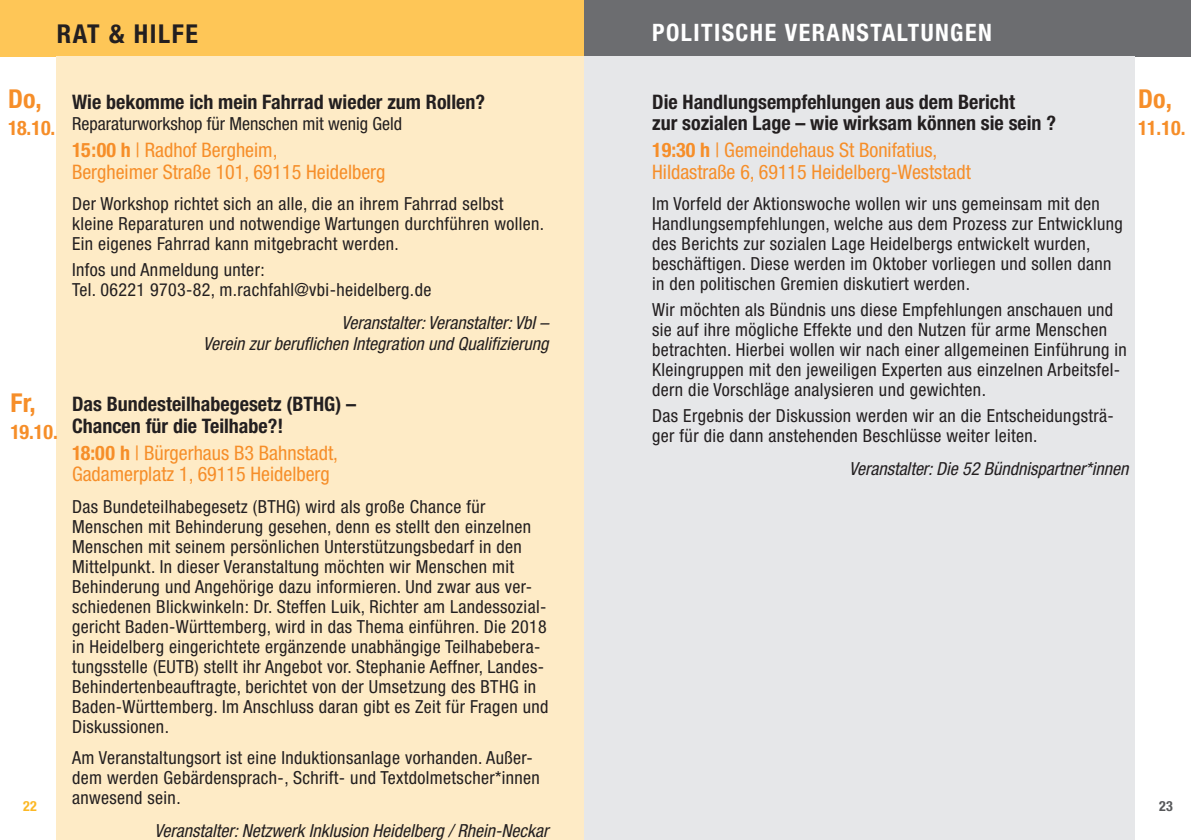
<style>
.page{position:relative;width:1191px;height:840px;background:#fff}
.page>*{position:absolute;margin:0;border:0;box-sizing:border-box;transform-origin:0 0}
.t1{font:700 condensed 26px "Helvetica Neue";letter-spacing:.06em;color:#231f20}
.t2{font:700 condensed 26px "Helvetica Neue";color:#f68e29}
.t3{font:700 condensed 24px "Helvetica Neue";letter-spacing:.06em;color:#fff}
.t4{font:condensed 20px/21.4px "Helvetica Neue";color:#f68e29}
.t5{font:700 condensed 20px/21.4px "Helvetica Neue";color:#231f20}
.t6{font:700 condensed 20px "Helvetica Neue";letter-spacing:-.02em;color:#f68e29}
.t7{font:condensed 18px/20px "Helvetica Neue";letter-spacing:.02em;color:#231f20}
.t8{font:italic condensed 18px/21.4px "Helvetica Neue";color:#231f20;text-align:right}
.t9{font:condensed 18px "Helvetica Neue";color:#231f20}
.t10{font:700 condensed 14px "Helvetica Neue";color:#fcb825}
.t11{font:700 condensed 14px "Helvetica Neue";color:#57585a}
.s1{font-weight:700}
</style>
<div class="page">
<div style="left:0;top:0;width:607px;height:57px;background:#fec657"></div>
<div style="left:57px;top:57px;width:550px;height:782px;background:#feebc6"></div>
<div style="left:584px;top:0;width:607px;height:57px;background:#6c6d70"></div>
<div style="left:584px;top:57px;width:550px;height:782px;background:#e6e7e9"></div>
<h1 class="t1" style="left:57px;top:18px;width:143px">RAT &amp; HILFE</h1>
<h1 class="t2" style="left:8px;top:83px;width:35px">Do,</h1>
<p class="t6" style="left:8px;top:116px;width:49px">18.10.</p>
<p class="t5" style="left:72px;top:90px;width:414px">Wie bekomme ich mein Fahrrad wieder zum Rollen?</p>
<p class="t9" style="left:72px;top:113px;width:332px">Reparaturworkshop für Menschen mit wenig Geld</p>
<p class="t4" style="left:72px;top:139px;width:315px"><span class="s1">15:00 h</span> | Radhof Bergheim,<br>Bergheimer Straße 101, 69115 Heidelberg</p>
<p class="t7" style="left:72px;top:193px;width:473px">Der Workshop richtet sich an alle, die an ihrem Fahrrad selbst kleine Reparaturen und notwendige Wartungen durchführen wollen.<br>Ein eigenes Fahrrad kann mitgebracht werden.</p>
<p class="t7" style="left:72px;top:259px;width:361px">Infos und Anmeldung unter:<br>Tel. 06221 9703-82, m.rachfahl@vbi-heidelberg.de</p>
<p class="t8" style="left:203px;top:311px;width:347px">Veranstalter: Veranstalter: VbI –<br>Verein zur beruflichen Integration und Qualifizierung</p>
<h1 class="t2" style="left:11px;top:386px;width:27px">Fr,</h1>
<p class="t6" style="left:11px;top:419px;width:49px">19.10.</p>
<p class="t10" style="left:23px;top:797px;width:15px">22</p>
<p class="t5" style="left:72px;top:393px;width:285px">Das Bundesteilhabegesetz (BTHG) –<br>Chancen für die Teilhabe?!</p>
<p class="t4" style="left:72px;top:442px;width:267px"><span class="s1">18:00 h</span> | Bürgerhaus B3 Bahnstadt,<br>Gadamerplatz 1, 69115 Heidelberg</p>
<p class="t7" style="left:72px;top:496px;width:478px">Das Bundeteilhabegesetz (BTHG) wird als große Chance für Menschen mit Behinderung gesehen, denn es stellt den einzelnen Menschen mit seinem persönlichen Unterstützungsbedarf in den Mittelpunkt. In dieser Veranstaltung möchten wir Menschen mit Behinderung und Angehörige dazu informieren. Und zwar aus ver&shy;schiedenen Blickwinkeln: Dr. Steffen Luik, Richter am Landessozial&shy;gericht Baden-Württemberg, wird in das Thema einführen. Die 2018 in Heidelberg eingerichtete ergänzende unabhängige Teilhabebera&shy;tungsstelle (EUTB) stellt ihr Angebot vor. Stephanie Aeffner, Landes-Behindertenbeauftragte, berichtet von der Umsetzung des BTHG in Baden-Württemberg. Im Anschluss daran gibt es Zeit für Fragen und Diskussionen.</p>
<p class="t7" style="left:72px;top:747px;width:469px">Am Veranstaltungsort ist eine Induktionsanlage vorhanden. Außer&shy;dem werden Gebärdensprach-, Schrift- und Textdolmetscher*innen anwesend sein.</p>
<p class="t8" style="left:154px;top:819px;width:395px">Veranstalter: Netzwerk Inklusion Heidelberg / Rhein-Neckar</p>
<h2 class="t3" style="left:652px;top:18px;width:341px">POLITISCHE VERANSTALTUNGEN</h2>
<p class="t5" style="left:652px;top:90px;width:405px">Die Handlungsempfehlungen aus dem Bericht<br>zur sozialen Lage – wie wirksam können sie sein ?</p>
<p class="t4" style="left:652px;top:139px;width:320px"><span class="s1">19:30 h</span> | Gemeindehaus St Bonifatius,<br>Hildastraße 6, 69115 Heidelberg-Weststadt</p>
<p class="t7" style="left:652px;top:193px;width:472px">Im Vorfeld der Aktionswoche wollen wir uns gemeinsam mit den Handlungsempfehlungen, welche aus dem Prozess zur Entwicklung des Berichts zur sozialen Lage Heidelbergs entwickelt wurden, beschäftigen. Diese werden im Oktober vorliegen und sollen dann in den politischen Gremien diskutiert werden.</p>
<p class="t7" style="left:652px;top:299px;width:476px">Wir möchten als Bündnis uns diese Empfehlungen anschauen und sie auf ihre mögliche Effekte und den Nutzen für arme Menschen betrachten. Hierbei wollen wir nach einer allgemeinen Einführung in Kleingruppen mit den jeweiligen Experten aus einzelnen Arbeitsfel&shy;dern die Vorschläge analysieren und gewichten.</p>
<p class="t7" style="left:652px;top:405px;width:463px">Das Ergebnis der Diskussion werden wir an die Entscheidungsträ&shy;ger für die dann anstehenden Beschlüsse weiter leiten.</p>
<p class="t8" style="left:849px;top:457px;width:281px">Veranstalter: Die 52 Bündnispartner*innen</p>
<h1 class="t2" style="left:1138px;top:83px;width:35px">Do,</h1>
<p class="t6" style="left:1138px;top:116px;width:49px">11.10.</p>
<p class="t11" style="left:1159px;top:796px;width:15px">23</p>
</div>
